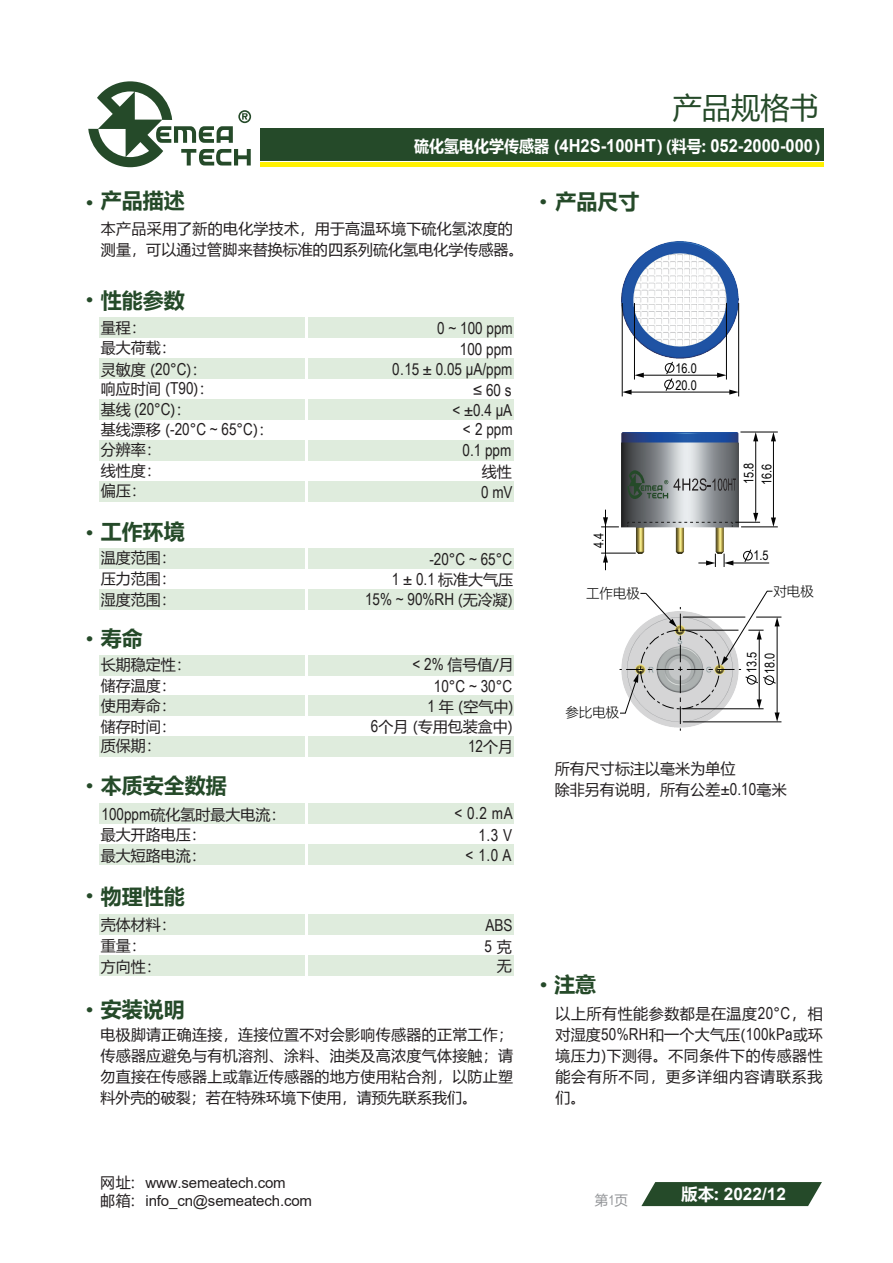
<style>
.page{position:relative;width:893px;height:1263px;background:#fff}
.page>*{position:absolute;margin:0;border:0;box-sizing:border-box;transform-origin:0 0}
.t1{font:29.4px "Microsoft Ya Hei";color:#254a29}
.t2{font:700 21px "Microsoft Ya Hei";color:#254a29}
.t3{font:700 18.75px "Microsoft Ya Hei";color:#254a29}
.t4{font:700 18px "Arial";color:#fff;scale:.92 1}
.t5{font:700 17.25px "Arial";color:#fff}
.t6{font:16.5px/20.9px "Arial Narrow";color:#231f20;text-align:right}
.t7{font:15px/21px "Microsoft Ya Hei";letter-spacing:.005em;color:#231f20}
.t8{font:15px/18px "Arial";letter-spacing:-.01em;color:#231f20}
.t9{font:300 13.5px "Microsoft Ya Hei";color:#030303}
.t10{font:13.5px "Microsoft Ya Hei";color:#939598}
.t11{font:13.35px/16.6px "Arial Narrow";color:#030303}
.s1{font-family:"Microsoft Ya Hei";font-size:16.35px}
.s2{font-size:18.75px}
.s3{font-family:"Arial Narrow";font-size:16.5px}
.s4{font-family:"Microsoft Ya Hei";font-size:15px}
.s5{font-size:16.5px}
.s6{font-family:"Microsoft Ya Hei"}
.s7{font-family:"Arial Narrow"}
.s8{font-family:"Microsoft Ya Hei";font-size:16.5px}
</style>
<div class="page">
<div style="left:260px;top:128px;width:564px;height:33px;background:#254a29"></div>
<div style="left:99px;top:955px;width:205px;height:21px;background:#dfecdd"></div>
<div style="left:308px;top:955px;width:206px;height:21px;background:#dfecdd"></div>
<div style="left:99px;top:915px;width:205px;height:20px;background:#dfecdd"></div>
<div style="left:308px;top:915px;width:206px;height:20px;background:#dfecdd"></div>
<div style="left:99px;top:844px;width:205px;height:21px;background:#dfecdd"></div>
<div style="left:308px;top:844px;width:206px;height:21px;background:#dfecdd"></div>
<div style="left:99px;top:804px;width:205px;height:20px;background:#dfecdd"></div>
<div style="left:308px;top:804px;width:206px;height:20px;background:#dfecdd"></div>
<div style="left:99px;top:736px;width:205px;height:21px;background:#dfecdd"></div>
<div style="left:308px;top:736px;width:206px;height:21px;background:#dfecdd"></div>
<div style="left:99px;top:696px;width:205px;height:20px;background:#dfecdd"></div>
<div style="left:308px;top:696px;width:206px;height:20px;background:#dfecdd"></div>
<div style="left:99px;top:655px;width:205px;height:20px;background:#dfecdd"></div>
<div style="left:308px;top:655px;width:206px;height:20px;background:#dfecdd"></div>
<div style="left:99px;top:589px;width:205px;height:20px;background:#dfecdd"></div>
<div style="left:308px;top:589px;width:206px;height:20px;background:#dfecdd"></div>
<div style="left:99px;top:548px;width:205px;height:21px;background:#dfecdd"></div>
<div style="left:308px;top:548px;width:206px;height:21px;background:#dfecdd"></div>
<div style="left:99px;top:481px;width:205px;height:20px;background:#dfecdd"></div>
<div style="left:308px;top:481px;width:206px;height:20px;background:#dfecdd"></div>
<div style="left:99px;top:440px;width:205px;height:21px;background:#dfecdd"></div>
<div style="left:308px;top:440px;width:206px;height:21px;background:#dfecdd"></div>
<div style="left:99px;top:399px;width:205px;height:21px;background:#dfecdd"></div>
<div style="left:308px;top:399px;width:206px;height:21px;background:#dfecdd"></div>
<div style="left:99px;top:358px;width:205px;height:21px;background:#dfecdd"></div>
<div style="left:308px;top:358px;width:206px;height:21px;background:#dfecdd"></div>
<div style="left:99px;top:318px;width:205px;height:20px;background:#dfecdd"></div>
<div style="left:260px;top:162px;width:564px;height:5px;background:#fff101"></div>
<svg style="left:641px;top:1182px;width:181px;height:24px;background:#36583a"></svg>
<div style="left:308px;top:318px;width:206px;height:20px;background:#dfecdd"></div>
<svg style="left:88px;top:81px;width:163px;height:86px"></svg>
<img style="left:622px;top:241px;width:117px;height:117px">
<svg style="left:665px;top:361px;width:9px;height:31px"></svg>
<div style="left:664px;top:380px;width:10px;height:9px;border:1px solid #030303;border-radius:50%"></div>
<hr style="left:630px;top:392px;width:101px;height:1px;background:#030303">
<svg style="left:623px;top:390px;width:9px;height:5px"></svg>
<svg style="left:729px;top:390px;width:9px;height:5px"></svg>
<hr style="left:642px;top:375px;width:77px;height:1px;background:#030303">
<svg style="left:635px;top:373px;width:9px;height:5px"></svg>
<svg style="left:717px;top:373px;width:9px;height:5px"></svg>
<hr style="left:622px;top:303px;width:1px;height:93px;background:#030303">
<hr style="left:634px;top:303px;width:1px;height:77px;background:#030303">
<hr style="left:726px;top:303px;width:1px;height:77px;background:#030303">
<hr style="left:738px;top:303px;width:1px;height:93px;background:#030303">
<svg style="left:620px;top:590px;width:161px;height:141px"></svg>
<img style="left:622px;top:432px;width:117px;height:121px">
<hr style="left:605px;top:524px;width:1px;height:31px;background:#030303">
<svg style="left:603px;top:554px;width:5px;height:16px"></svg>
<hr style="left:732px;top:563px;width:37px;height:1px;background:#030303">
<hr style="left:601px;top:553px;width:35px;height:1px;background:#030303">
<svg style="left:601px;top:510px;width:18px;height:17px"></svg>
<hr style="left:741px;top:526px;width:37px;height:1px;background:#030303">
<svg style="left:698px;top:554px;width:18px;height:13px"></svg>
<svg style="left:724px;top:554px;width:9px;height:13px"></svg>
<hr style="left:740px;top:432px;width:38px;height:1px;background:#030303">
<hr style="left:755px;top:440px;width:1px;height:75px;background:#030303">
<svg style="left:627px;top:513px;width:133px;height:14px;background:#979a9c"></svg>
<svg style="left:753px;top:432px;width:5px;height:9px"></svg>
<hr style="left:773px;top:440px;width:1px;height:79px;background:#030303">
<svg style="left:771px;top:517px;width:5px;height:10px"></svg>
<svg style="left:771px;top:432px;width:5px;height:9px"></svg>
<svg style="left:743px;top:549px;width:9px;height:14px"></svg>
<div style="left:743px;top:551px;width:10px;height:9px;border:1px solid #030303;border-radius:50%"></div>
<svg style="left:627px;top:470px;width:109px;height:31px;background:#828988"></svg>
<h1 class="t1" style="left:673px;top:88px;width:148px">产品规格书</h1>
<p class="t4" style="left:414px;top:133px;width:443px"><span class="s1">硫化氢电化学传感器 (</span>4H2S-100HT<span class="s1">) (料号:</span> 052-2000-000<span class="s1">)</span></p>
<h2 class="t2" style="left:85px;top:186px;width:101px"><span class="s2">·</span> 产品描述</h2>
<h2 class="t2" style="left:555px;top:186px;width:85px">产品尺寸</h2>
<p class="t3" style="left:539px;top:188px;width:10px">·</p>
<p class="t7" style="left:101px;top:218px;width:424px">本产品采用了新的电化学技术，用于高温环境下硫化氢浓度的测量，可以通过管脚来替换标准的四系列硫化氢电化学传感器。</p>
<p class="t3" style="left:85px;top:286px;width:10px">·</p>
<h2 class="t2" style="left:101px;top:286px;width:85px">性能参数</h2>
<p class="t7" style="left:101px;top:317px;width:46px">量程：</p>
<p class="t7" style="left:101px;top:337px;width:76px">最大荷载：</p>
<p class="t7" style="left:101px;top:359px;width:114px;line-height:19.5px">灵敏度 (<span class="s3">20°C</span>)：响应时间 (<span class="s3">T90</span>)：</p>
<p class="t7" style="left:101px;top:399px;width:91px">基线 (<span class="s3">20°C</span>)：</p>
<p class="t6" style="left:101px;top:418px;width:174px"><span class="s4">基线漂移 (</span>-20°C ~ 65°C<span class="s4">)：</span></p>
<p class="t7" style="left:101px;top:439px;width:61px;line-height:20.4px;text-align:justify">分辨率：线性度：偏压：</p>
<p class="t6" style="left:437px;top:317px;width:77px">0 ~ 100 ppm</p>
<p class="t6" style="left:460px;top:338px;width:54px">100 ppm</p>
<p class="t6" style="left:392px;top:358px;width:122px">0.15 ± 0.05 μA/ppm</p>
<p class="t6" style="left:473px;top:379px;width:40px">≤ 60 s</p>
<p class="t6" style="left:452px;top:399px;width:61px">&lt; ±0.4 μA</p>
<p class="t6" style="left:463px;top:418px;width:51px">&lt; 2 ppm</p>
<p class="t6" style="left:463px;top:439px;width:50px">0.1 ppm</p>
<p class="t7" style="left:482px;top:460px;width:31px">线性</p>
<p class="t6" style="left:481px;top:481px;width:33px">0 mV</p>
<h2 class="t2" style="left:85px;top:516px;width:101px"><span class="s2">·</span> 工作环境</h2>
<p class="t7" style="left:101px;top:547px;width:76px">温度范围：</p>
<p class="t7" style="left:101px;top:567px;width:76px">压力范围：</p>
<p class="t7" style="left:101px;top:588px;width:76px">湿度范围：</p>
<h2 class="t2" style="left:85px;top:623px;width:59px"><span class="s2">·</span> 寿命</h2>
<p class="t7" style="left:101px;top:654px;width:91px;line-height:20.4px">长期稳定性：储存温度：使用寿命：储存时间：</p>
<p class="t7" style="left:101px;top:735px;width:61px">质保期：</p>
<h2 class="t2" style="left:85px;top:771px;width:143px"><span class="s2">·</span> 本质安全数据</h2>
<p class="t7" style="left:102px;top:803px;width:185px"><span class="s3">100ppm</span>硫化氢时最大电流：</p>
<p class="t7" style="left:101px;top:823px;width:106px">最大开路电压：</p>
<p class="t7" style="left:101px;top:844px;width:106px">最大短路电流：</p>
<h2 class="t2" style="left:85px;top:882px;width:101px"><span class="s2">·</span> 物理性能</h2>
<p class="t7" style="left:101px;top:914px;width:76px">壳体材料：</p>
<p class="t7" style="left:101px;top:934px;width:61px">重量：方向性：</p>
<h2 class="t2" style="left:85px;top:994px;width:101px"><span class="s2">·</span> 安装说明</h2>
<p class="t6" style="left:429px;top:548px;width:84px">-20°C ~ 65°C</p>
<p class="t6" style="left:392px;top:568px;width:123px">1 ± 0.1 <span class="s4">标准大气压</span></p>
<p class="t6" style="left:365px;top:588px;width:149px">15% ~ 90%RH <span class="s4">(无冷凝)</span></p>
<p class="t7" style="left:412px;top:654px;width:103px"><span class="s3">&lt; 2%</span> 信号值/月</p>
<p class="t6" style="left:434px;top:675px;width:80px">10°C ~ 30°C</p>
<p class="t7" style="left:428px;top:695px;width:87px"><span class="s3">1</span> 年 (空气中)</p>
<p class="t7" style="left:371px;top:715px;width:143px"><span class="s3">6</span>个月 (专用包装盒中)</p>
<p class="t6" style="left:468px;top:735px;width:47px">12<span class="s4">个月</span></p>
<p class="t6" style="left:455px;top:802px;width:60px">&lt; 0.2 mA<br>1.3 V<br>&lt; 1.0A</p>
<p class="t6" style="left:485px;top:914px;width:29px">ABS</p>
<p class="t6" style="left:484px;top:935px;width:29px">5 <span class="s4">克</span></p>
<p class="t7" style="left:497px;top:955px;width:16px">无</p>
<p class="t7" style="left:100px;top:1024px;width:414px;text-align:justify">电极脚请正确连接，连接位置不对会影响传感器的正常工作；传感器应避免与有机溶剂、涂料、油类及高浓度气体接触；请勿直接在传感器上或靠近传感器的地方使用粘合剂，以防止塑料外壳的破裂；若在特殊环境下使用，请预先联系我们。</p>
<p class="t11" style="left:590px;top:548px;width:17px;rotate:-90deg">4.4</p>
<p class="t11" style="left:675px;top:360px;width:23px">16.0<br>20.0</p>
<p class="t11" style="left:739px;top:485px;width:24px;line-height:18px;rotate:-90deg">15.8<br>16.6</p>
<p class="t11" style="left:753px;top:547px;width:17px">1.5</p>
<p class="t9" style="left:586px;top:584px;width:55px">工作电极</p>
<p class="t9" style="left:773px;top:582px;width:42px">对电极</p>
<p class="t9" style="left:565px;top:703px;width:55px">参比电极</p>
<p class="t11" style="left:742px;top:674px;width:23px;line-height:17.9px;rotate:-90deg">13.5<br>18.0</p>
<p class="t7" style="left:555px;top:757px;width:233px">所有尺寸标注以毫米为单位<br>除非另有说明，所有公差<span class="s3">±0.10</span>毫米</p>
<p class="t3" style="left:540px;top:971px;width:10px">·</p>
<h2 class="t2" style="left:554px;top:969px;width:43px">注意</h2>
<p class="t7" style="left:555px;top:1003px;width:269px;text-align:justify">以上所有性能参数都是在温度<span class="s3">20°C</span><span class="s5">，</span>相对湿度<span class="s3">50%RH</span>和一个大气压(<span class="s3">100kPa</span>或环境压力)下测得。不同条件下的传感器性能会有所不同，更多详细内容请联系我们。</p>
<p class="t8" style="left:100px;top:1174px;width:213px"><span class="s6">网址:</span> www.semeatech.com<br><span class="s6">邮箱:</span> info_cn@semeatech.com</p>
<p class="t10" style="left:595px;top:1190px;width:35px">第<span class="s7">1</span>页</p>
<p class="t5" style="left:681px;top:1181px;width:106px"><span class="s8">版本:</span> 2022/12</p>
</div>
